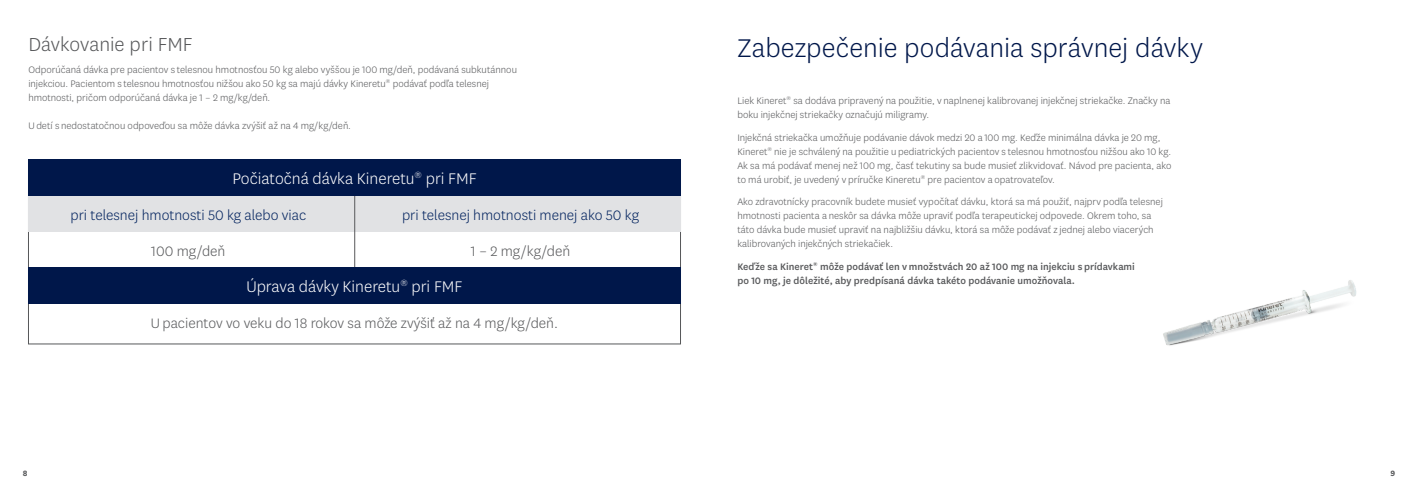
<style>
.page{position:relative;width:1418px;height:499px;background:#fff}
.page>*{position:absolute;margin:0;border:0;box-sizing:border-box;transform-origin:0 0}
.Head{font:300 30px "National";color:#00174a}
.Head-2{font:300 22px "National";color:#57585a}
.Subhead{font:300 18px "National";color:#fff}
.Subhead-2{font:300 16px "National";color:#57585a}
.Subhead-3{font:300 16px "National";color:#00215d}
.t1{font:300 11px/14px "National";color:#57585a}
.t2{font:500 11px/14px "National";color:#57585a}
.Body{font:700 9px "National";color:#57585a}
</style>
<div class="page">
<img style="left:1163px;top:280px;width:193px;height:66px">
<div style="left:28px;top:196px;width:652px;height:36px;background:#e1e2e4"></div>
<hr style="left:354px;top:196px;width:1px;height:72px;background:#57585a">
<div style="left:28px;top:160px;width:652px;height:36px;background:#00174a"></div>
<div style="left:28px;top:268px;width:652px;height:36px;background:#00174a"></div>
<p class="Head-2" style="left:28px;top:31px;width:165px">Dávkovanie pri FMF</p>
<p class="t1" style="left:28px;top:62px;width:490px">Odporúčaná dávka pre pacientov s telesnou hmotnosťou 50 kg alebo vyššou je 100 mg/deň, podávaná subkutánnou injekciou. Pacientom s telesnou hmotnosťou nižšou ako 50 kg sa majú dávky Kineretu<sup>®</sup> podávať podľa telesnej hmotnosti, pričom odporúčaná dávka je 1 – 2 mg/kg/deň.</p>
<p class="t1" style="left:28px;top:118px;width:324px">U detí s nedostatočnou odpoveďou sa môže dávka zvýšiť až na 4 mg/kg/deň.</p>
<p class="Subhead" style="left:232px;top:168px;width:246px">Počiatočná dávka Kineretu<sup>®</sup> pri FMF</p>
<p class="Subhead-3" style="left:71px;top:205px;width:237px">pri telesnej hmotnosti 50 kg alebo viac</p>
<p class="Subhead-3" style="left:402px;top:205px;width:238px">pri telesnej hmotnosti menej ako 50 kg</p>
<p class="Subhead-2" style="left:151px;top:241px;width:76px">100 mg/deň</p>
<p class="Subhead-2" style="left:471px;top:241px;width:101px">1 – 2 mg/kg/deň</p>
<p class="Subhead" style="left:246px;top:276px;width:217px">Úprava dávky Kineretu<sup>®</sup> pri FMF</p>
<p class="Body" style="left:23px;top:466px;width:6px">8</p>
<p class="Subhead-2" style="left:151px;top:313px;width:409px">U pacientov vo veku do 18 rokov sa môže zvýšiť až na 4 mg/kg/deň.</p>
<p class="Head" style="left:737px;top:29px;width:467px">Zabezpečenie podávania správnej dávky</p>
<p class="t1" style="left:737px;top:93px;width:434px">Liek Kineret<sup>®</sup> sa dodáva pripravený na použitie, v naplnenej kalibrovanej injekčnej striekačke. Značky na boku injekčnej striekačky označujú miligramy.</p>
<p class="t1" style="left:737px;top:130px;width:435px">Injekčná striekačka umožňuje podávanie dávok medzi 20 a 100 mg. Keďže minimálna dávka je 20 mg, Kineret<sup>®</sup> nie je schválený na použitie u pediatrických pacientov s telesnou hmotnosťou nižšou ako 10 kg.<br>Ak sa má podávať menej než 100 mg, časť tekutiny sa bude musieť zlikvidovať. Návod pre pacienta, ako to má urobiť, je uvedený v príručke Kineretu<sup>®</sup> pre pacientov a opatrovateľov.</p>
<p class="t1" style="left:737px;top:194px;width:427px">Ako zdravotnícky pracovník budete musieť vypočítať dávku, ktorá sa má použiť, najprv podľa telesnej hmotnosti pacienta a neskôr sa dávka môže upraviť podľa terapeutickej odpovede. Okrem toho, sa táto dávka bude musieť upraviť na najbližšiu dávku, ktorá sa môže podávať z jednej alebo viacerých kalibrovaných injekčných striekačiek.</p>
<p class="t2" style="left:737px;top:259px;width:399px">Keďže sa Kineret<sup>®</sup> môže podávať len v množstvách 20 až 100 mg na injekciu s prídavkami po 10 mg, je dôležité, aby predpísaná dávka takéto podávanie umožňovala.</p>
<p class="Body" style="left:1390px;top:466px;width:6px">9</p>
</div>
